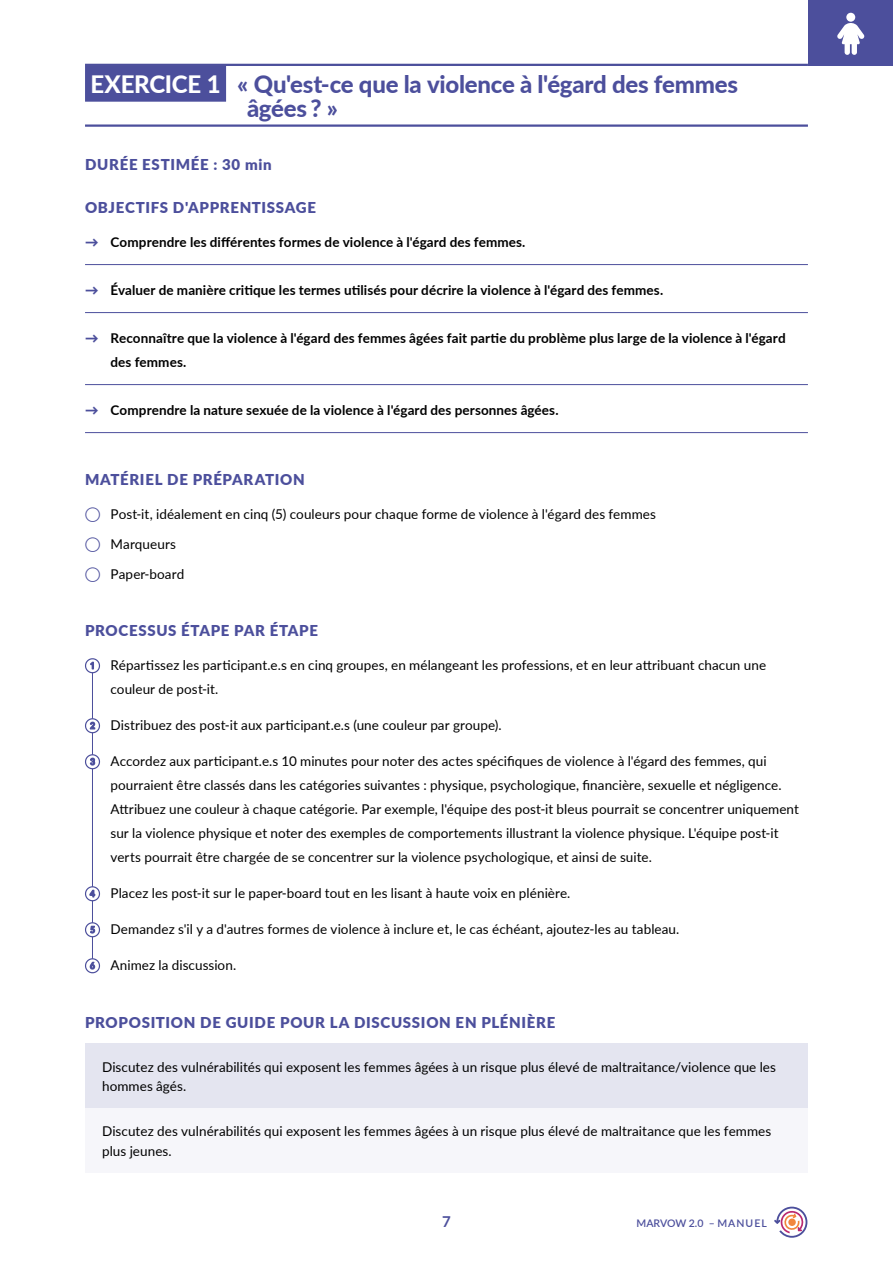
<style>
.page{position:relative;width:893px;height:1263px;background:#fff}
.page>*{position:absolute;margin:0;border:0;box-sizing:border-box;transform-origin:0 0}
.t1{font:800 24px/24px "Lato";letter-spacing:-.01em;color:#4c4f9c}
.t2{font:900 15px "Lato";letter-spacing:.05em;color:#4c4f9c}
.t3{font:700 15px "Lato";color:#4c4f9c}
.t4{font:13.5px/24px "Lato";letter-spacing:.005em;color:#000}
.t5{font:700 13.5px/24px "Lato";letter-spacing:.005em;color:#000}
.t6{font:600 10.5px "Lato";letter-spacing:.05em;color:#4c4f9c}
.s1{color:#fff}
.s2{font-weight:900;color:#4c4f9c}
</style>
<div class="page">
<div style="left:808px;top:0;width:85px;height:66px;background:#4c4f9c"></div>
<svg style="left:837px;top:13px;width:28px;height:42px"></svg>
<svg style="left:774px;top:1206px;width:33px;height:32px"></svg>
<hr style="left:85px;top:124px;width:723px;height:3px;background:#4c4f9c">
<hr style="left:85px;top:64px;width:723px;height:2px;background:#4c4f9c">
<div style="left:85px;top:66px;width:141px;height:36px;background:#4c4f9c"></div>
<hr style="left:85px;top:264px;width:723px;height:1px;background:#4c4f9c">
<hr style="left:85px;top:312px;width:723px;height:1px;background:#4c4f9c">
<hr style="left:85px;top:384px;width:723px;height:1px;background:#4c4f9c">
<hr style="left:85px;top:432px;width:723px;height:1px;background:#4c4f9c">
<hr style="left:92px;top:659px;width:1px;height:314px;background:#4c4f9c">
<div style="left:85px;top:1044px;width:723px;height:64px;background:#e4e5f0"></div>
<div style="left:85px;top:1108px;width:723px;height:64px;background:#f6f6fa"></div>
<h1 class="t1" style="left:247px;top:73px;width:493px;text-indent:-156px"><span class="s1">EXERCICE 1</span> « Qu'est-ce que la violence à l'égard des femmes âgées ? »</h1>
<p class="t2" style="left:85px;top:156px;width:188px">DURÉE ESTIMÉE : 30 min</p>
<p class="t2" style="left:85px;top:197px;width:233px">OBJECTIFS D'APPRENTISSAGE</p>
<p class="t5" style="left:85px;top:230px;width:442px"><span class="s2">→</span> Comprendre les différentes formes de violence à l'égard des femmes.</p>
<p class="t5" style="left:85px;top:278px;width:580px"><span class="s2">→</span> Évaluer de manière critique les termes utilisés pour décrire la violence à l'égard des femmes.</p>
<p class="t5" style="left:111px;top:326px;width:677px;text-indent:-26px"><span class="s2">→</span> Reconnaître que la violence à l'égard des femmes âgées fait partie du problème plus large de la violence à l'égard des femmes.</p>
<p class="t5" style="left:85px;top:398px;width:475px"><span class="s2">→</span> Comprendre la nature sexuée de la violence à l'égard des personnes âgées.</p>
<p class="t2" style="left:85px;top:471px;width:221px">MATÉRIEL DE PRÉPARATION</p>
<p class="t4" style="left:85px;top:501px;width:572px"><span class="s2">դ</span> Post-it, idéalement en cinq (5) couleurs pour chaque forme de violence à l'égard des femmes</p>
<p class="t4" style="left:85px;top:531px;width:92px"><span class="s2">դ</span> Marqueurs</p>
<p class="t4" style="left:85px;top:561px;width:101px"><span class="s2">դ</span> Paper-board</p>
<p class="t2" style="left:85px;top:622px;width:234px">PROCESSUS ÉTAPE PAR ÉTAPE</p>
<p class="t4" style="left:111px;top:653px;width:657px;text-indent:-26px"><span class="s1">❶</span> Répartissez les participant.e.s en cinq groupes, en mélangeant les professions, et en leur attribuant chacun une couleur de post-it.</p>
<p class="t4" style="left:85px;top:713px;width:418px"><span class="s1">❷</span> Distribuez des post-it aux participant.e.s (une couleur par groupe).</p>
<p class="t4" style="left:111px;top:749px;width:690px;text-indent:-26px"><span class="s1">❸</span> Accordez aux participant.e.s 10 minutes pour noter des actes spécifiques de violence à l'égard des femmes, qui pourraient être classés dans les catégories suivantes : physique, psychologique, financière, sexuelle et négligence.<br>Attribuez une couleur à chaque catégorie. Par exemple, l'équipe des post-it bleus pourrait se concentrer uniquement sur la violence physique et noter des exemples de comportements illustrant la violence physique. L'équipe post-it verts pourrait être chargée de se concentrer sur la violence psychologique, et ainsi de suite.</p>
<p class="t4" style="left:85px;top:881px;width:487px"><span class="s1">❹</span> Placez les post-it sur le paper-board tout en les lisant à haute voix en plénière.</p>
<p class="t4" style="left:85px;top:917px;width:596px"><span class="s1">❺</span> Demandez s'il y a d'autres formes de violence à inclure et, le cas échéant, ajoutez-les au tableau.</p>
<p class="t4" style="left:85px;top:953px;width:153px"><span class="s1">❻</span> Animez la discussion.</p>
<p class="t2" style="left:85px;top:1014px;width:472px">PROPOSITION DE GUIDE POUR LA DISCUSSION EN PLÉNIÈRE</p>
<p class="t4" style="left:102px;top:1056px;width:675px;line-height:19.5px">Discutez des vulnérabilités qui exposent les femmes âgées à un risque plus élevé de maltraitance/violence que les hommes âgés.</p>
<p class="t4" style="left:102px;top:1121px;width:671px;line-height:19.5px">Discutez des vulnérabilités qui exposent les femmes âgées à un risque plus élevé de maltraitance que les femmes plus jeunes.</p>
<p class="t3" style="left:442px;top:1212px;width:10px">7</p>
<p class="t6" style="left:636px;top:1217px;width:132px">MARVOW 2.0 – MANUEL</p>
</div>
